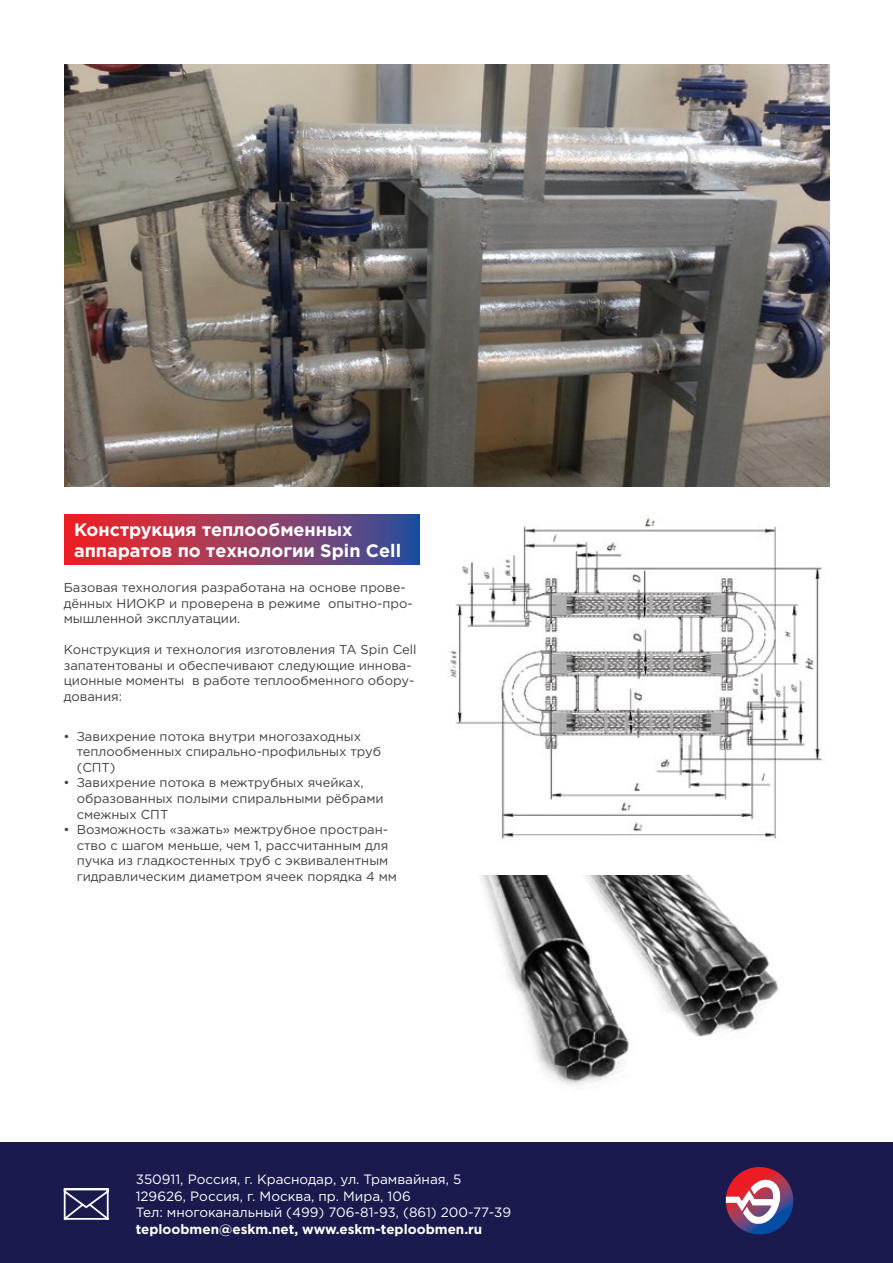
<style>
.page{position:relative;width:893px;height:1263px;background:#fff}
.page>*{position:absolute;margin:0;border:0;box-sizing:border-box;transform-origin:0 0}
.t1{font:700 18px/21.6px "Gotham Pro";color:#fff}
.t2{font:13.5px/16.5px "Gotham Pro";color:#fff}
.t3{font:700 13.5px "Gotham Pro";color:#fff}
.t4{font:12.9px/15.6px "Gotham Pro";color:#414042}
</style>
<div class="page">
<svg style="left:64px;top:515px;width:356px;height:50px;background:#973b5f"></svg>
<div style="left:0;top:1143px;width:893px;height:120px;background:#1a1a4e"></div>
<svg style="left:63px;top:1188px;width:46px;height:32px"></svg>
<svg style="left:725px;top:1167px;width:69px;height:68px"></svg>
<img style="left:64px;top:64px;width:766px;height:423px">
<img style="left:481px;top:876px;width:298px;height:209px">
<img style="left:450px;top:517px;width:372px;height:322px">
<h1 class="t1" style="left:74px;top:518px;width:329px">Конструкция теплообменных аппаратов по технологии Spin Cell</h1>
<p class="t4" style="left:64px;top:580px;width:351px">Базовая технология разработана на основе прове&shy;дённых НИОКР и проверена в режиме опытно-про&shy;мышленной эксплуатации.</p>
<p class="t4" style="left:64px;top:642px;width:354px">Конструкция и технология изготовления ТА Spin Cell запатентованы и обеспечивают следующие иннова&shy;ционные моменты в работе теплообменного обору&shy;дования:</p>
<p class="t4" style="left:77px;top:728px;width:322px">Завихрение потока внутри многозаходных теплообменных спирально-профильных труб (СПТ)<br>Завихрение потока в межтрубных ячейках, образованных полыми спиральными рёбрами смежных СПТ<br>Возможность «зажать» межтрубное простран&shy;ство с шагом меньше, чем 1, рассчитанным для пучка из гладкостенных труб с эквивалентным гидравлическим диаметром ячеек порядка 4 мм</p>
<p class="t4" style="left:63px;top:728px;width:8px">•</p>
<p class="t4" style="left:63px;top:775px;width:8px">•</p>
<p class="t4" style="left:63px;top:822px;width:8px">•</p>
<p class="t2" style="left:136px;top:1171px;width:377px">350911, Россия, г. Краснодар, ул. Трамвайная, 5<br>129626, Россия, г. Москва, пр. Мира, 106<br>Тел: многоканальный (499) 706-81-93, (861) 200-77-39</p>
<p class="t3" style="left:136px;top:1221px;width:348px">teploobmen@eskm.net, www.eskm-teploobmen.ru</p>
</div>
